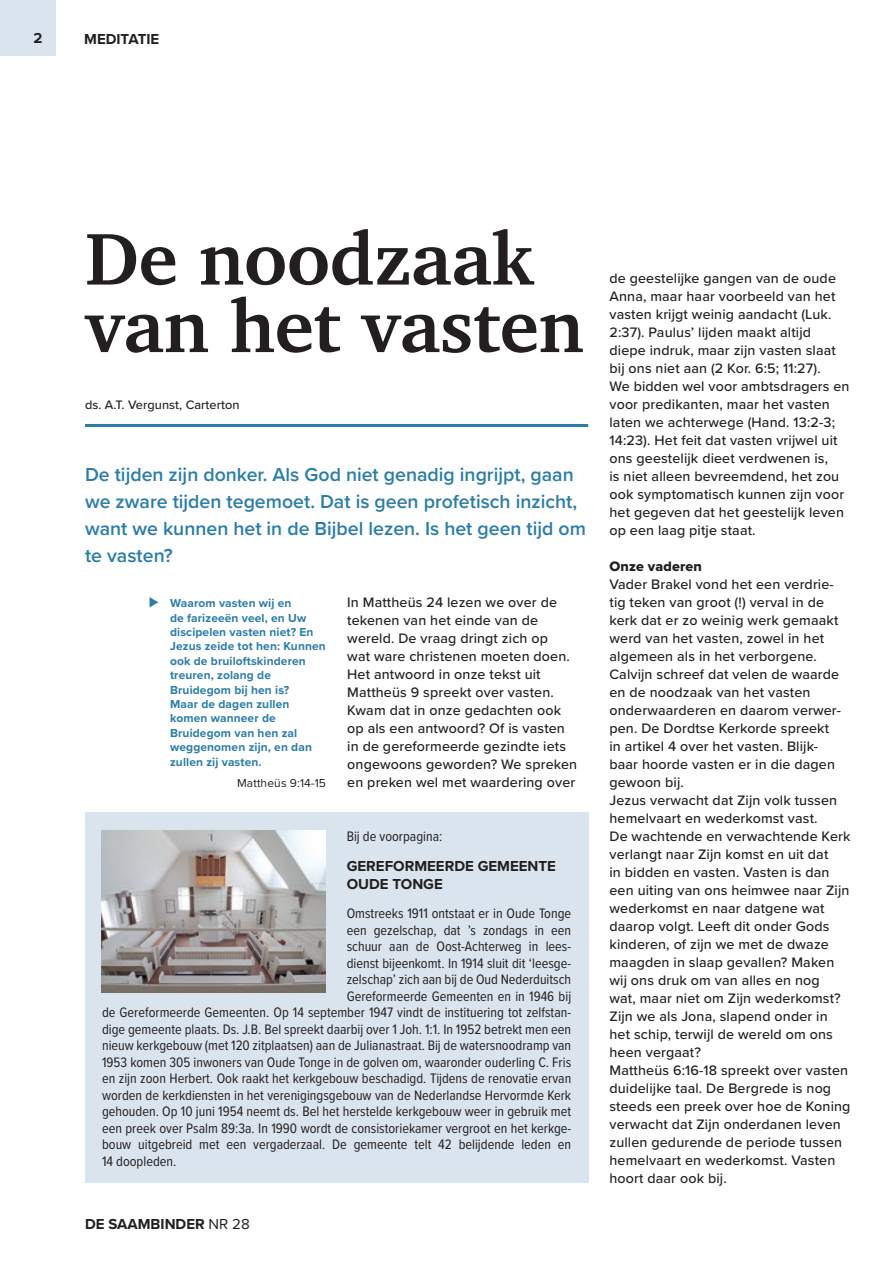
<style>
.page{position:relative;width:893px;height:1263px;background:#fff}
.page>*{position:absolute;margin:0;border:0;box-sizing:border-box;transform-origin:0 0}
.t1{font:700 75px/67.5px "Charter";letter-spacing:-.005em;color:#231f20}
.t2{font:600 19.5px/27px "Proxima Nova";color:#2a7da8}
.t3{font:700 15px/18px "Proxima Nova";color:#231f20}
.t4{font:500 14.25px/18px "Proxima Nova";letter-spacing:.01em;color:#231f20}
.t5{font:14.25px "Proxima Nova Cond";color:#231f20}
.t6{font:14.25px "Proxima Nova Extrabld";letter-spacing:.01em;color:#231f20}
.t7{font:500 12.75px "Proxima Nova";letter-spacing:.005em;color:#231f20}
.t8{font:700 12px/14.4px "Proxima Nova";letter-spacing:.01em;color:#2a7da8}
.t9{font:12px "Proxima Nova";letter-spacing:.01em;color:#231f20}
.s1{font-size:16.5px}
.s2{font-weight:400}
</style>
<div class="page">
<hr style="left:85px;top:424px;width:503px;height:3px;background:#2a7da8">
<div style="left:85px;top:812px;width:503px;height:370px;background:#dae4ee"></div>
<img style="left:102px;top:830px;width:223px;height:162px">
<div style="left:0;top:0;width:55px;height:55px;background:#dae4ee"></div>
<p class="t3" style="left:34px;top:28px;width:11px">2</p>
<p class="t3" style="left:84px;top:30px;width:77px">MEDITATIE</p>
<h1 class="t1" style="left:85px;top:224px;width:500px">De noodzaak van het vasten</h1>
<p class="t7" style="left:85px;top:395px;width:156px">ds. A.T. Vergunst, Carterton</p>
<h2 class="t2" style="left:85px;top:460px;width:502px">De tijden zijn donker. Als God niet genadig ingrijpt, gaan we zware tijden tegemoet. Dat is geen profetisch inzicht, want we kunnen het in de Bijbel lezen. Is het geen tijd om te vasten?</h2>
<p class="t8" style="left:170px;top:596px;width:157px;text-indent:-21px"><span class="s1">⊲</span> Waarom vasten wij en<br>de farizeeën veel, en Uw discipelen vasten niet? En<br>Jezus zeide tot hen: Kunnen ook de bruiloftskinderen treuren, zolang de<br>Bruidegom bij hen is?<br>Maar de dagen zullen komen wanneer de<br>Bruidegom van hen zal weggenomen zijn, en dan zullen zij vasten.</p>
<p class="t9" style="left:237px;top:774px;width:90px">Mattheüs 9:14-15</p>
<p class="t4" style="left:347px;top:593px;width:231px">In Mattheüs 24 lezen we over de tekenen van het einde van de wereld. De vraag dringt zich op<br>wat ware christenen moeten doen.<br>Het antwoord in onze tekst uit<br>Mattheüs 9 spreekt over vasten.<br>Kwam dat in onze gedachten ook op als een antwoord? Of is vasten in de gereformeerde gezindte iets ongewoons geworden? We spreken en preken wel met waardering over</p>
<p class="t5" style="left:347px;top:825px;width:97px">Bij de voorpagina:</p>
<p class="t3" style="left:347px;top:856px;width:211px">GEREFORMEERDE GEMEENTE<br>OUDE TONGE</p>
<p class="t5" style="left:347px;top:903px;width:226px">Omstreeks 1911 ontstaat er in Oude Tonge</p>
<p class="t5" style="left:347px;top:919px;width:226px">een gezelschap, dat ’s zondags in een</p>
<p class="t5" style="left:347px;top:936px;width:226px">schuur aan de Oost-Achterweg in lees-</p>
<p class="t5" style="left:347px;top:952px;width:226px">dienst bijeenkomt. In 1914 sluit dit ‘leesge-</p>
<p class="t5" style="left:347px;top:969px;width:226px">zelschap’ zich aan bij de Oud Nederduitsch</p>
<p class="t5" style="left:347px;top:985px;width:226px">Gereformeerde Gemeenten en in 1946 bij</p>
<p class="t5" style="left:102px;top:1002px;width:471px">de Gereformeerde Gemeenten. Op 14 september 1947 vindt de instituering tot zelfstan-</p>
<p class="t5" style="left:102px;top:1018px;width:471px">dige gemeente plaats. Ds. J.B. Bel spreekt daarbij over 1 Joh. 1:1. In 1952 betrekt men een</p>
<p class="t5" style="left:102px;top:1035px;width:471px">nieuw kerkgebouw (met 120 zitplaatsen) aan de Julianastraat. Bij de watersnoodramp van</p>
<p class="t5" style="left:102px;top:1051px;width:471px">1953 komen 305 inwoners van Oude Tonge in de golven om, waaronder ouderling C. Fris</p>
<p class="t5" style="left:102px;top:1068px;width:471px">en zijn zoon Herbert. Ook raakt het kerkgebouw beschadigd. Tijdens de renovatie ervan</p>
<p class="t5" style="left:102px;top:1084px;width:471px">worden de kerkdiensten in het verenigingsgebouw van de Nederlandse Hervormde Kerk</p>
<p class="t5" style="left:102px;top:1101px;width:471px">gehouden. Op 10 juni 1954 neemt ds. Bel het herstelde kerkgebouw weer in gebruik met</p>
<p class="t5" style="left:102px;top:1117px;width:471px">een preek over Psalm 89:3a. In 1990 wordt de consistoriekamer vergroot en het kerkge-</p>
<p class="t5" style="left:102px;top:1134px;width:471px">bouw uitgebreid met een vergaderzaal. De gemeente telt 42 belijdende leden en</p>
<p class="t5" style="left:102px;top:1150px;width:76px">14 doopleden.</p>
<p class="t3" style="left:85px;top:1215px;width:166px">DE SAAMBINDER <span class="s2">NR 28</span></p>
<p class="t4" style="left:609px;top:269px;width:242px">de geestelijke gangen van de oude Anna, maar haar voorbeeld van het vasten krijgt weinig aandacht (Luk.<br>2:37). Paulus’ lijden maakt altijd diepe indruk, maar zijn vasten slaat bij ons niet aan (2 Kor. 6:5; 11:27).<br>We bidden wel voor ambtsdragers en voor predikanten, maar het vasten laten we achterwege (Hand. 13:2-3; 14:23). Het feit dat vasten vrijwel uit ons geestelijk dieet verdwenen is,<br>is niet alleen bevreemdend, het zou ook symptomatisch kunnen zijn voor het gegeven dat het geestelijk leven op een laag pitje staat.</p>
<p class="t6" style="left:609px;top:556px;width:94px">Onze vaderen</p>
<p class="t4" style="left:609px;top:575px;width:242px">Vader Brakel vond het een verdrie&shy;tig teken van groot (!) verval in de kerk dat er zo weinig werk gemaakt werd van het vasten, zowel in het algemeen als in het verborgene.<br>Calvijn schreef dat velen de waarde en de noodzaak van het vasten onderwaarderen en daarom verwer&shy;pen. De Dordtse Kerkorde spreekt<br>in artikel 4 over het vasten. Blijk-<br>baar hoorde vasten er in die dagen gewoon bij.<br>Jezus verwacht dat Zijn volk tussen hemelvaart en wederkomst vast.<br>De wachtende en verwachtende Kerk verlangt naar Zijn komst en uit dat<br>in bidden en vasten. Vasten is dan een uiting van ons heimwee naar Zijn wederkomst en naar datgene wat daarop volgt. Leeft dit onder Gods kinderen, of zijn we met de dwaze maagden in slaap gevallen? Maken wij ons druk om van alles en nog<br>wat, maar niet om Zijn wederkomst?<br>Zijn we als Jona, slapend onder in het schip, terwijl de wereld om ons heen vergaat?<br>Mattheüs 6:16-18 spreekt over vasten duidelijke taal. De Bergrede is nog steeds een preek over hoe de Koning verwacht dat Zijn onderdanen leven zullen gedurende de periode tussen hemelvaart en wederkomst. Vasten hoort daar ook bij.</p>
</div>
